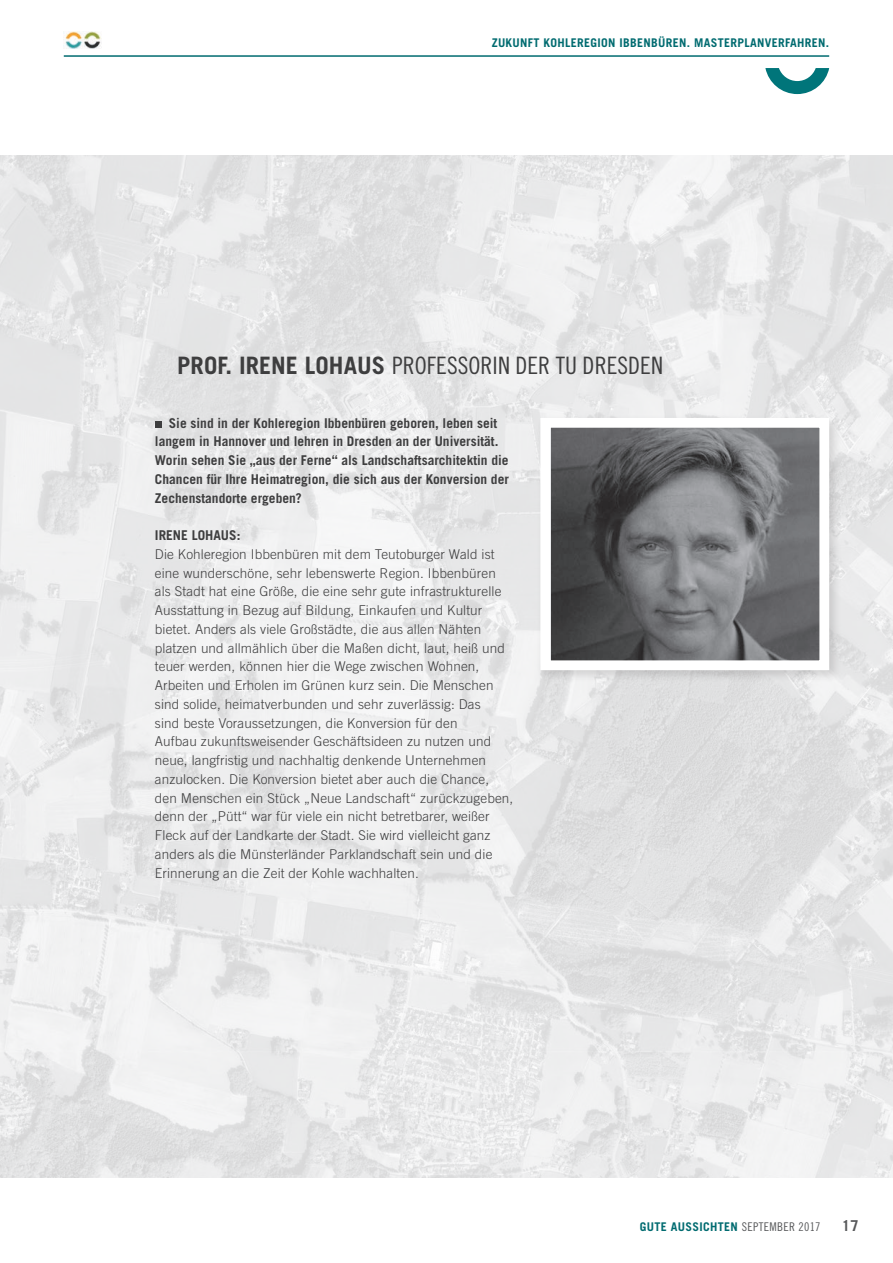
<style>
.page{position:relative;width:893px;height:1263px;background:#fff}
.page>*{position:absolute;margin:0;border:0;box-sizing:border-box;transform-origin:0 0}
.t1{font:24px "Trade Gothic LT Std Cn 18";letter-spacing:.005em;color:#3e3e3f}
.t2{font:700 15px "Trade Gothic";color:#57585a}
.t3{font:300 13.5px/18.8px "Trade Gothic";letter-spacing:.01em;color:#3e3e3f}
.t4{font:700 13.5px/18.8px "Trade Gothic";color:#3e3e3f}
.t5{font:700 12px "Trade Gothic";letter-spacing:.025em;color:#006b70}
.s1{font-family:"Trade Gothic";font-weight:700}
.s2{font-family:"Trade Gothic LT Std Cn 18";font-weight:400;color:#57585a}
</style>
<div class="page">
<img style="left:0;top:156px;width:893px;height:1022px">
<div style="left:536px;top:414px;width:305px;height:269px;background:#231f20;opacity:.15"></div>
<img style="left:551px;top:429px;width:267px;height:230px">
<div style="left:540px;top:418px;width:289px;height:252px;border:10px solid #fff"></div>
<div style="left:155px;top:421px;width:6px;height:7px;background:#3e3e3f"></div>
<hr style="left:64px;top:55px;width:765px;height:2px;background:#006b70">
<img style="left:65px;top:32px;width:37px;height:17px">
<svg style="left:765px;top:68px;width:64px;height:26px"></svg>
<p class="t5" style="left:492px;top:35px;width:339px">Zukunft Kohleregion Ibbenbüren. MAsterplanverfahren.</p>
<h1 class="t1" style="left:177px;top:351px;width:487px"><span class="s1">Prof. Irene Lohaus</span> PROFESSORIN DER TU DRESDEN</h1>
<p class="t4" style="left:155px;top:413px;width:356px;text-indent:14px">Sie sind in der Kohleregion Ibbenbüren geboren, leben seit langem in Hannover und lehren in Dresden an der Universität.<br>Worin sehen Sie „aus der Ferne“ als Landschaftsarchitektin die Chancen für Ihre Heimatregion, die sich aus der Konversion der Zechenstandorte ergeben?</p>
<p class="t4" style="left:155px;top:526px;width:87px">Irene Lohaus:</p>
<p class="t3" style="left:155px;top:544px;width:360px">Die Kohleregion Ibbenbüren mit dem Teutoburger Wald ist eine wunderschöne, sehr lebenswerte Region. Ibbenbüren als Stadt hat eine Größe, die eine sehr gute infrastrukturelle Ausstattung in Bezug auf Bildung, Einkaufen und Kultur bietet. Anders als viele Großstädte, die aus allen Nähten platzen und allmählich über die Maßen dicht, laut, heiß und teuer werden, können hier die Wege zwischen Wohnen, Arbeiten und Erholen im Grünen kurz sein. Die Menschen sind solide, heimatverbunden und sehr zuverlässig: Das<br>sind beste Voraussetzungen, die Konversion für den<br>Aufbau zukunftsweisender Geschäftsideen zu nutzen und neue, langfristig und nachhaltig denkende Unternehmen anzulocken. Die Konversion bietet aber auch die Chance, den Menschen ein Stück „Neue Landschaft“ zurückzugeben, denn der „Pütt“ war für viele ein nicht betretbarer, weißer Fleck auf der Landkarte der Stadt. Sie wird vielleicht ganz anders als die Münsterländer Parklandschaft sein und die Erinnerung an die Zeit der Kohle wachhalten.</p>
<p class="t5" style="left:640px;top:1219px;width:182px">gute Aussichten <span class="s2">SEPTEMBER 2017</span></p>
<p class="t2" style="left:842px;top:1216px;width:19px">17</p>
</div>
